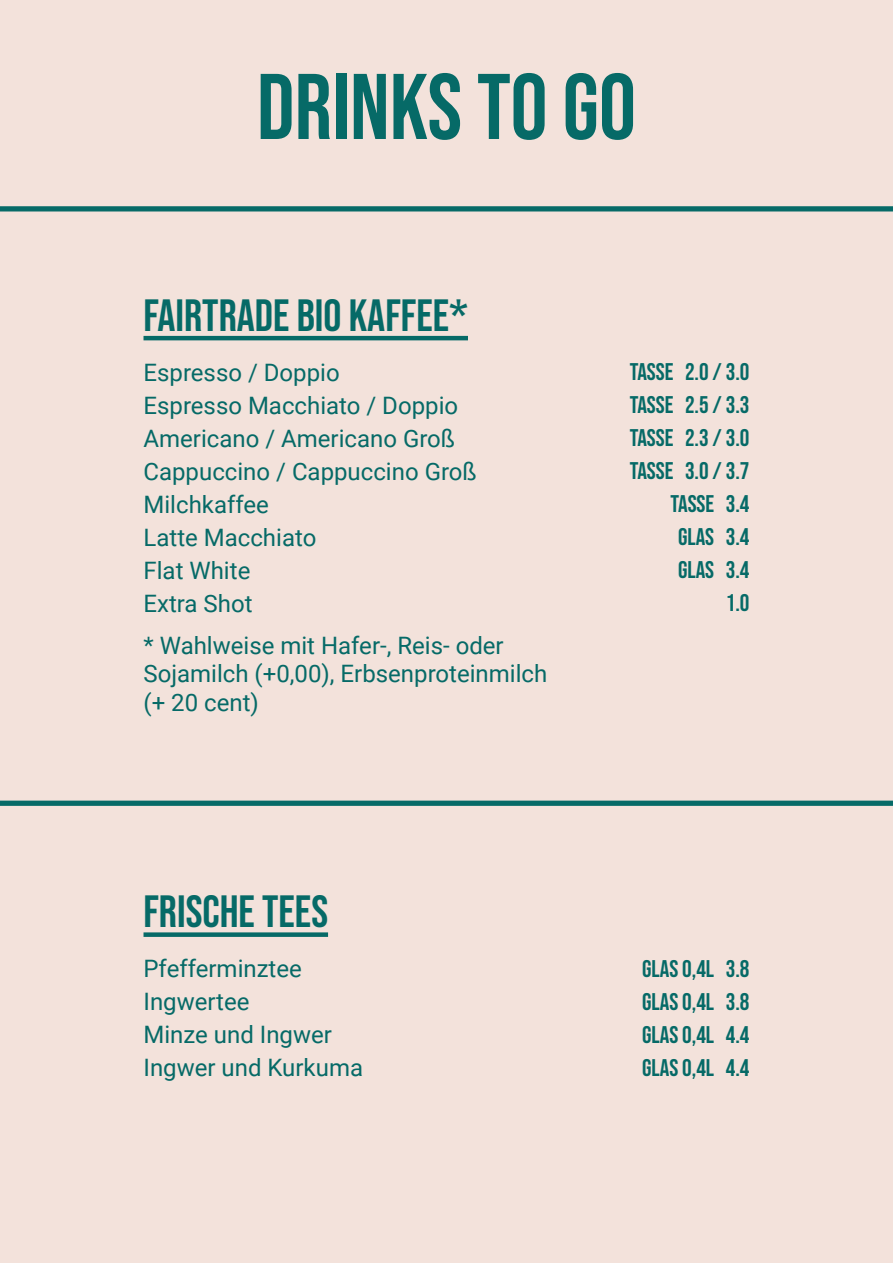
<style>
.page{position:relative;width:893px;height:1263px;background:#f3e2db}
.page>*{position:absolute;margin:0;border:0;box-sizing:border-box;transform-origin:0 0}
.t1{font:93px "Bebas Neue";color:#066a67}
.t2{font:45px "Bebas Neue";color:#066a67}
.t3{font:24px/33px "Roboto";color:#066a67}
.t4{font:24px/33px "Bebas Neue";color:#066a67;text-align:right}
</style>
<div class="page">
<div style="left:0;top:206px;width:893px;height:5px;background:#066a67"></div>
<div style="left:0;top:801px;width:893px;height:5px;background:#066a67"></div>
<hr style="left:144px;top:336px;width:324px;height:4px;background:#066a67">
<div style="left:144px;top:932px;width:184px;height:5px;background:#066a67"></div>
<h1 class="t1" style="left:257px;top:54px;width:381px">DRINKS to go</h1>
<h2 class="t2" style="left:144px;top:290px;width:326px">FAIRTRADE BIO KAFFEE*</h2>
<p class="t3" style="left:144px;top:355px;width:335px">Espresso / Doppio<br>Espresso Macchiato / Doppio<br>Americano / Americano Groß<br>Cappuccino / Cappuccino Groß<br>Milchkaffee<br>Latte Macchiato<br>Flat White<br>Extra Shot</p>
<p class="t3" style="left:144px;top:630px;width:405px;line-height:28.8px">* Wahlweise mit Hafer-, Reis- oder<br>Sojamilch (+0,00), Erbsenproteinmilch (+ 20 cent)</p>
<p class="t4" style="left:630px;top:355px;width:121px">TASSE 2.0 / 3.0<br>TASSE 2.5 / 3.3<br>TASSE 2.3 / 3.0<br>TASSE 3.0 / 3.7<br>TASSE 3.4<br>GLAS 3.4<br>GLAS 3.4<br>1.0</p>
<h2 class="t2" style="left:144px;top:886px;width:186px">FRISCHE TEES</h2>
<p class="t3" style="left:144px;top:951px;width:221px">Pfefferminztee<br>Ingwertee<br>Minze und Ingwer<br>Ingwer und Kurkuma</p>
<p class="t4" style="left:642px;top:952px;width:109px;text-align:justify">GLAS 0,4L 3.8<br>GLAS 0,4L 3.8<br>GLAS 0,4L 4.4<br>GLAS 0,4L 4.4</p>
</div>
